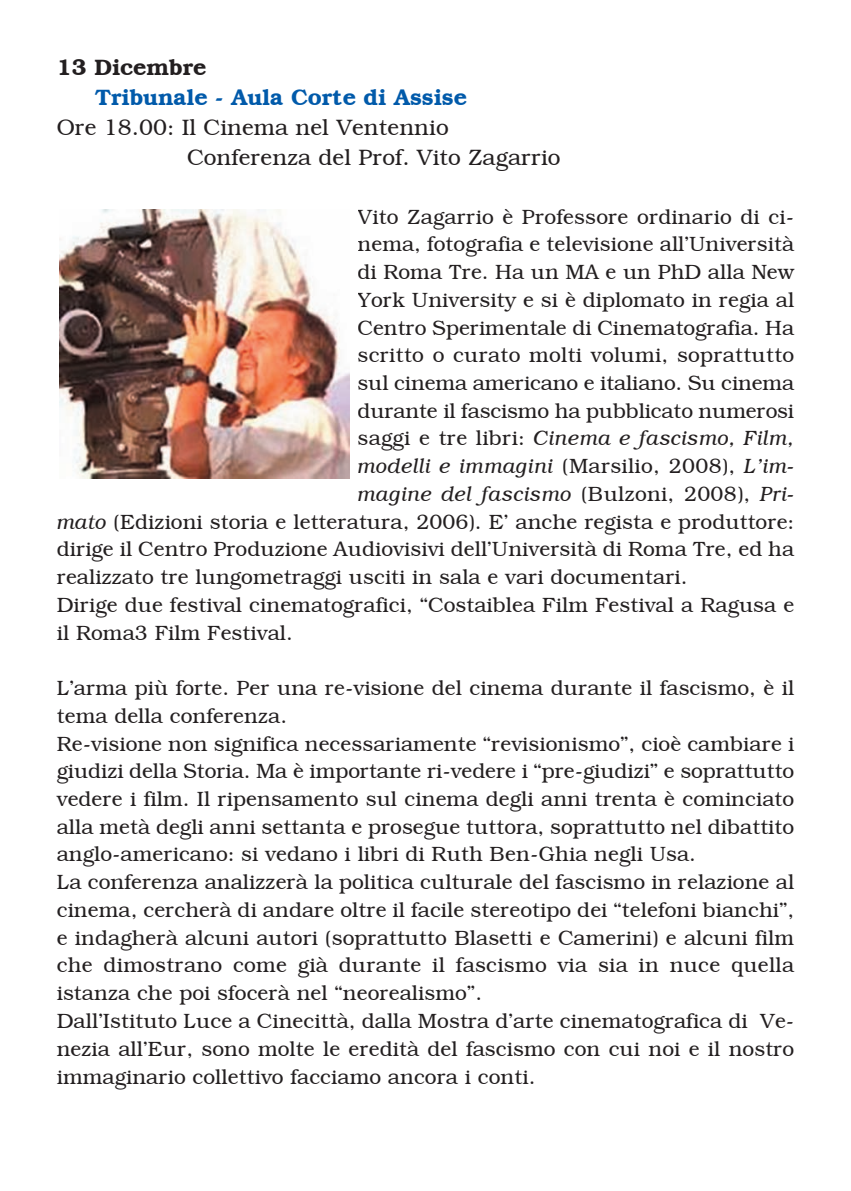
<style>
.page{position:relative;width:851px;height:1191px;background:#fff}
.page>*{position:absolute;margin:0;border:0;box-sizing:border-box;transform-origin:0 0}
.t1{font:300 22.6px/29.8px "Bookman";color:#231f20}
.t2{font:600 22.6px "Bookman";color:#015aaa}
.t3{font:600 22.6px "Bookman";color:#231f20}
.t4{font:300 21px/27.8px "Bookman";color:#231f20}
.t5{font:italic 300 21px "Bookman";letter-spacing:.01em;color:#231f20}
.s1{font-style:normal}
.s2{font-style:italic}
</style>
<div class="page">
<img style="left:60px;top:210px;width:289px;height:268px">
<p class="t3" style="left:57px;top:57px;width:151px">13 Dicembre</p>
<p class="t2" style="left:95px;top:87px;width:373px">Tribunale - Aula Corte di Assise</p>
<p class="t1" style="left:187px;top:114px;width:375px;text-indent:-130px">Ore 18.00: Il Cinema nel Ventennio<br>Conferenza del Prof. Vito Zagarrio</p>
<p class="t4" style="left:357px;top:204px;width:438px">Vito Zagarrio è Professore ordinario di ci-</p>
<p class="t4" style="left:357px;top:232px;width:438px">nema, fotografia e televisione all’Università</p>
<p class="t4" style="left:357px;top:260px;width:438px">di Roma Tre. Ha un MA e un PhD alla New</p>
<p class="t4" style="left:357px;top:287px;width:438px">York University e si è diplomato in regia al</p>
<p class="t4" style="left:357px;top:315px;width:438px">Centro Sperimentale di Cinematografia. Ha</p>
<p class="t4" style="left:357px;top:343px;width:438px">scritto o curato molti volumi, soprattutto</p>
<p class="t4" style="left:357px;top:371px;width:438px">sul cinema americano e italiano. Su cinema</p>
<p class="t4" style="left:357px;top:398px;width:438px">durante il fascismo ha pubblicato numerosi</p>
<p class="t5" style="left:357px;top:428px;width:438px"><span class="s1">saggi e tre libri:</span> Cinema e fascismo, Film,</p>
<p class="t5" style="left:357px;top:456px;width:438px">modelli e immagini <span class="s1">(Marsilio, 2008),</span> L’im-</p>
<p class="t5" style="left:357px;top:484px;width:438px">magine del fascismo <span class="s1">(Bulzoni, 2008),</span> Pri-</p>
<p class="t4" style="left:57px;top:509px;width:739px"><span class="s2">mato</span> (Edizioni storia e letteratura, 2006). E’ anche regista e produttore:</p>
<p class="t4" style="left:57px;top:537px;width:739px">dirige il Centro Produzione Audiovisivi dell’Università di Roma Tre, ed ha</p>
<p class="t4" style="left:57px;top:565px;width:632px">realizzato tre lungometraggi usciti in sala e vari documentari.</p>
<p class="t4" style="left:57px;top:592px;width:739px">Dirige due festival cinematografici, “Costaiblea Film Festival a Ragusa e</p>
<p class="t4" style="left:57px;top:620px;width:238px">il Roma3 Film Festival.</p>
<p class="t4" style="left:57px;top:675px;width:739px">L’arma più forte. Per una re-visione del cinema durante il fascismo, è il tema della conferenza.<br>Re-visione non significa necessariamente “revisionismo”, cioè cambiare i giudizi della Storia. Ma è importante ri-vedere i “pre-giudizi” e soprattutto vedere i film. Il ripensamento sul cinema degli anni trenta è cominciato alla metà degli anni settanta e prosegue tuttora, soprattutto nel dibattito anglo-americano: si vedano i libri di Ruth Ben-Ghia negli Usa.<br>La conferenza analizzerà la politica culturale del fascismo in relazione al cinema, cercherà di andare oltre il facile stereotipo dei “telefoni bianchi”, e indagherà alcuni autori (soprattutto Blasetti e Camerini) e alcuni film che dimostrano come già durante il fascismo via sia in nuce quella istanza che poi sfocerà nel “neorealismo”.<br>Dall’Istituto Luce a Cinecittà, dalla Mostra d’arte cinematografica di Ve&shy;nezia all’Eur, sono molte le eredità del fascismo con cui noi e il nostro immaginario collettivo facciamo ancora i conti.</p>
</div>
